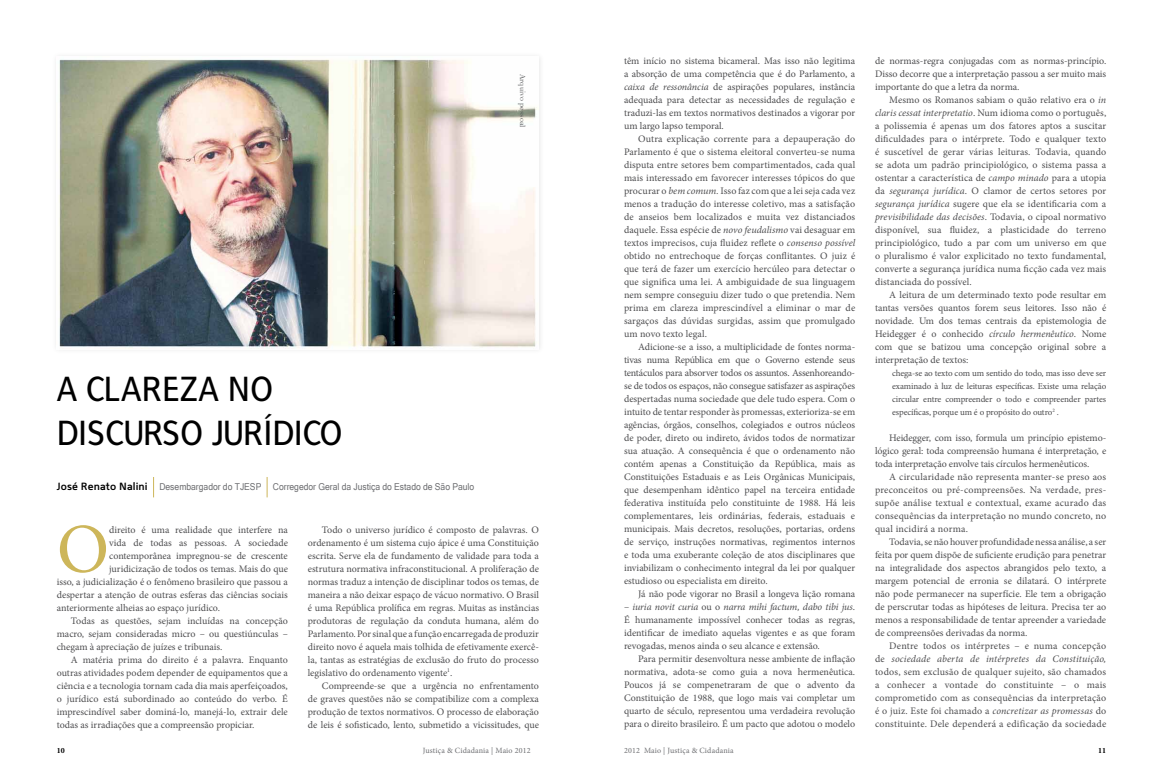
<style>
.page{position:relative;width:1163px;height:780px;background:#fff}
.page>*{position:absolute;margin:0;border:0;box-sizing:border-box;transform-origin:0 0}
.t1{font:70px "Minion Pro";color:#cdb65a}
.t2{font:35px/44px "Francophil Sans";letter-spacing:.02em;color:#000}
.t3{font:10px/13px "Minion Pro";color:#4d4d4f;text-align:justify}
.t4{font:9.5px "Microsoft Sans Serif";color:#6d6e71;scale:.9 1}
.t5{font:9px/13px "Minion Pro";letter-spacing:-.01em;color:#4d4d4f;text-align:justify}
.t6{font:8px "Minion Pro";letter-spacing:.02em;color:#6d6e71}
.t7{font:8px "Bell";letter-spacing:.015em;color:#58595b}
.t8{font:700 8px "Minion Pro";color:#000}
.s1{font-family:"Mentone";font-weight:600;font-size:10.5px;color:#000}
.s2{font-style:italic}
</style>
<div class="page">
<svg style="left:153px;top:477px;width:1px;height:20px"></svg>
<svg style="left:267px;top:477px;width:1px;height:20px"></svg>
<img style="left:59px;top:59px;width:477px;height:288px">
<p class="t7" style="left:527px;top:74px;width:55px;rotate:90deg">Arquivo pessoal</p>
<h2 class="t2" style="left:57px;top:367px;width:287px">A CLAREZA NO<br>DISCURSO JURÍDICO</h2>
<p class="t4" style="left:57px;top:481px;width:465px"><span class="s1">José Renato Nalini</span> Desembargador do TJESP Corregedor Geral da Justiça do Estado de São Paulo</p>
<h1 class="t1" style="left:57px;top:502px;width:54px">O</h1>
<p class="t3" style="left:109px;top:523px;width:180px">direito é uma realidade que interfere na</p>
<p class="t3" style="left:109px;top:536px;width:180px">vida de todas as pessoas. A sociedade</p>
<p class="t3" style="left:109px;top:549px;width:180px">contemporânea impregnou-se de crescente</p>
<p class="t3" style="left:109px;top:562px;width:180px">juridicização de todos os temas. Mais do que</p>
<p class="t3" style="left:57px;top:575px;width:232px">isso, a judicialização é o fenômeno brasileiro que passou a</p>
<p class="t3" style="left:57px;top:588px;width:232px">despertar a atenção de outras esferas das ciências sociais</p>
<p class="t3" style="left:57px;top:601px;width:165px">anteriormente alheias ao espaço jurídico.</p>
<p class="t3" style="left:71px;top:614px;width:218px">Todas as questões, sejam incluídas na concepção</p>
<p class="t3" style="left:57px;top:627px;width:232px">macro, sejam consideradas micro – ou questiúnculas –</p>
<p class="t3" style="left:57px;top:640px;width:167px">chegam à apreciação de juízes e tribunais.</p>
<p class="t3" style="left:71px;top:653px;width:218px">A matéria prima do direito é a palavra. Enquanto</p>
<p class="t3" style="left:57px;top:666px;width:232px">outras atividades podem depender de equipamentos que a</p>
<p class="t3" style="left:57px;top:679px;width:232px">ciência e a tecnologia tornam cada dia mais aperfeiçoados,</p>
<p class="t3" style="left:57px;top:692px;width:232px">o jurídico está subordinado ao conteúdo do verbo. É</p>
<p class="t3" style="left:57px;top:705px;width:232px">imprescindível saber dominá-lo, manejá-lo, extrair dele</p>
<p class="t3" style="left:57px;top:718px;width:199px">todas as irradiações que a compreensão propiciar.</p>
<p class="t3" style="left:308px;top:523px;width:233px;text-indent:14px">Todo o universo jurídico é composto de palavras. O ordenamento é um sistema cujo ápice é uma Constituição escrita. Serve ela de fundamento de validade para toda a estrutura normativa infraconstitucional. A proliferação de normas traduz a intenção de disciplinar todos os temas, de maneira a não deixar espaço de vácuo normativo. O Brasil é uma República prolífica em regras. Muitas as instâncias produtoras de regulação da conduta humana, além do Parlamento. Por sinal que a função encarregada de produzir direito novo é aquela mais tolhida de efetivamente exercê&shy;la, tantas as estratégias de exclusão do fruto do processo legislativo do ordenamento vigente<sup>1</sup>.</p>
<p class="t3" style="left:308px;top:679px;width:233px;text-indent:14px">Compreende-se que a urgência no enfrentamento de graves questões não se compatibilize com a complexa produção de textos normativos. O processo de elaboração de leis é sofisticado, lento, submetido a vicissitudes, que</p>
<p class="t3" style="left:624px;top:54px;width:233px">têm início no sistema bicameral. Mas isso não legitima a absorção de uma competência que é do Parlamento, a <span class="s2">caixa de ressonância</span> de aspirações populares, instância adequada para detectar as necessidades de regulação e traduzi-las em textos normativos destinados a vigorar por um largo lapso temporal.</p>
<p class="t3" style="left:624px;top:132px;width:233px;text-indent:14px">Outra explicação corrente para a depauperação do Parlamento é que o sistema eleitoral converteu-se numa disputa entre setores bem compartimentados, cada qual mais interessado em favorecer interesses tópicos do que procurar o <span class="s2">bem comum.</span> Isso faz com que a lei seja cada vez menos a tradução do interesse coletivo, mas a satisfação de anseios bem localizados e muita vez distanciados daquele. Essa espécie de <span class="s2">novo feudalismo</span> vai desaguar em textos imprecisos, cuja fluidez reflete o <span class="s2">consenso possível </span>obtido no entrechoque de forças conflitantes. O juiz é que terá de fazer um exercício hercúleo para detectar o que significa uma lei. A ambiguidade de sua linguagem nem sempre conseguiu dizer tudo o que pretendia. Nem prima em clareza imprescindível a eliminar o mar de sargaços das dúvidas surgidas, assim que promulgado um novo texto legal.</p>
<p class="t3" style="left:624px;top:340px;width:233px;text-indent:14px">Adicione-se a isso, a multiplicidade de fontes norma&shy;tivas numa República em que o Governo estende seus tentáculos para absorver todos os assuntos. Assenhoreando&shy;se de todos os espaços, não consegue satisfazer as aspirações despertadas numa sociedade que dele tudo espera. Com o intuito de tentar responder às promessas, exterioriza-se em agências, órgãos, conselhos, colegiados e outros núcleos de poder, direto ou indireto, ávidos todos de normatizar sua atuação. A consequência é que o ordenamento não contém apenas a Constituição da República, mais as Constituições Estaduais e as Leis Orgânicas Municipais, que desempenham idêntico papel na terceira entidade federativa instituída pelo constituinte de 1988. Há leis complementares, leis ordinárias, federais, estaduais e municipais. Mais decretos, resoluções, portarias, ordens de serviço, instruções normativas, regimentos internos e toda uma exuberante coleção de atos disciplinares que inviabilizam o conhecimento integral da lei por qualquer estudioso ou especialista em direito.</p>
<p class="t3" style="left:638px;top:587px;width:218px">Já não pode vigorar no Brasil a longeva lição romana</p>
<p class="t3" style="left:624px;top:600px;width:233px">– <span class="s2">iuria novit curia</span> ou o <span class="s2">narra mihi factum, dabo tibi jus</span>.<br>É humanamente impossível conhecer todas as regras, identificar de imediato aquelas vigentes e as que foram revogadas, menos ainda o seu alcance e extensão.</p>
<p class="t3" style="left:624px;top:652px;width:233px;text-indent:14px">Para permitir desenvoltura nesse ambiente de inflação normativa, adota-se como guia a nova hermenêutica.<br>Poucos já se compenetraram de que o advento da Constituição de 1988, que logo mais vai completar um quarto de século, representou uma verdadeira revolução para o direito brasileiro. É um pacto que adotou o modelo</p>
<p class="t3" style="left:874px;top:54px;width:233px">de normas-regra conjugadas com as normas-princípio.<br>Disso decorre que a interpretação passou a ser muito mais importante do que a letra da norma.</p>
<p class="t3" style="left:874px;top:93px;width:233px;text-indent:14px">Mesmo os Romanos sabiam o quão relativo era o <span class="s2">in claris cessat interpretatio</span>. Num idioma como o português, a polissemia é apenas um dos fatores aptos a suscitar dificuldades para o intérprete. Todo e qualquer texto é suscetível de gerar várias leituras. Todavia, quando se adota um padrão principiológico, o sistema passa a ostentar a característica de <span class="s2">campo minado</span> para a utopia da <span class="s2">segurança jurídica</span>. O clamor de certos setores por <span class="s2">segurança jurídica</span> sugere que ela se identificaria com a <span class="s2">previsibilidade das decisões</span>. Todavia, o cipoal normativo disponível, sua fluidez, a plasticidade do terreno principiológico, tudo a par com um universo em que o pluralismo é valor explicitado no texto fundamental, converte a segurança jurídica numa ficção cada vez mais distanciada do possível.</p>
<p class="t3" style="left:874px;top:288px;width:233px;text-indent:14px">A leitura de um determinado texto pode resultar em tantas versões quantos forem seus leitores. Isso não é novidade. Um dos temas centrais da epistemologia de Heidegger é o conhecido <span class="s2">círculo hermenêutico</span>. Nome com que se batizou uma concepção original sobre a interpretação de textos:</p>
<p class="t5" style="left:891px;top:367px;width:216px">chega-se ao texto com um sentido do todo, mas isso deve ser examinado à luz de leituras específicas. Existe uma relação circular entre compreender o todo e compreender partes específicas, porque um é o propósito do outro<sup>2</sup> .</p>
<p class="t3" style="left:874px;top:431px;width:233px;text-indent:14px">Heidegger, com isso, formula um princípio epistemo&shy;lógico geral: toda compreensão humana é interpretação, e toda interpretação envolve tais círculos hermenêuticos.</p>
<p class="t3" style="left:874px;top:470px;width:233px;text-indent:14px">A circularidade não representa manter-se preso aos preconceitos ou pré-compreensões. Na verdade, pres&shy;supõe análise textual e contextual, exame acurado das consequências da interpretação no mundo concreto, no qual incidirá a norma.</p>
<p class="t3" style="left:874px;top:535px;width:233px;text-indent:14px">Todavia, se não houver profundidade nessa análise, a ser feita por quem dispõe de suficiente erudição para penetrar na integralidade dos aspectos abrangidos pelo texto, a margem potencial de erronia se dilatará. O intérprete não pode permanecer na superfície. Ele tem a obrigação de perscrutar todas as hipóteses de leitura. Precisa ter ao menos a responsabilidade de tentar apreender a variedade de compreensões derivadas da norma.</p>
<p class="t3" style="left:874px;top:639px;width:233px;text-indent:14px">Dentre todos os intérpretes – e numa concepção de <span class="s2">sociedade aberta de intérpretes da Constituição, </span>todos, sem exclusão de qualquer sujeito, são chamados a conhecer a vontade do constituinte – o mais comprometido com as consequências da interpretação é o juiz. Este foi chamado a <span class="s2">concretizar as promessas</span> do constituinte. Dele dependerá a edificação da sociedade</p>
<p class="t8" style="left:57px;top:744px;width:10px">10</p>
<p class="t6" style="left:423px;top:745px;width:109px">Justiça &amp; Cidadania | Maio 2012</p>
<p class="t6" style="left:624px;top:745px;width:111px">2012 Maio | Justiça &amp; Cidadania</p>
<p class="t8" style="left:1097px;top:744px;width:10px">11</p>
</div>
